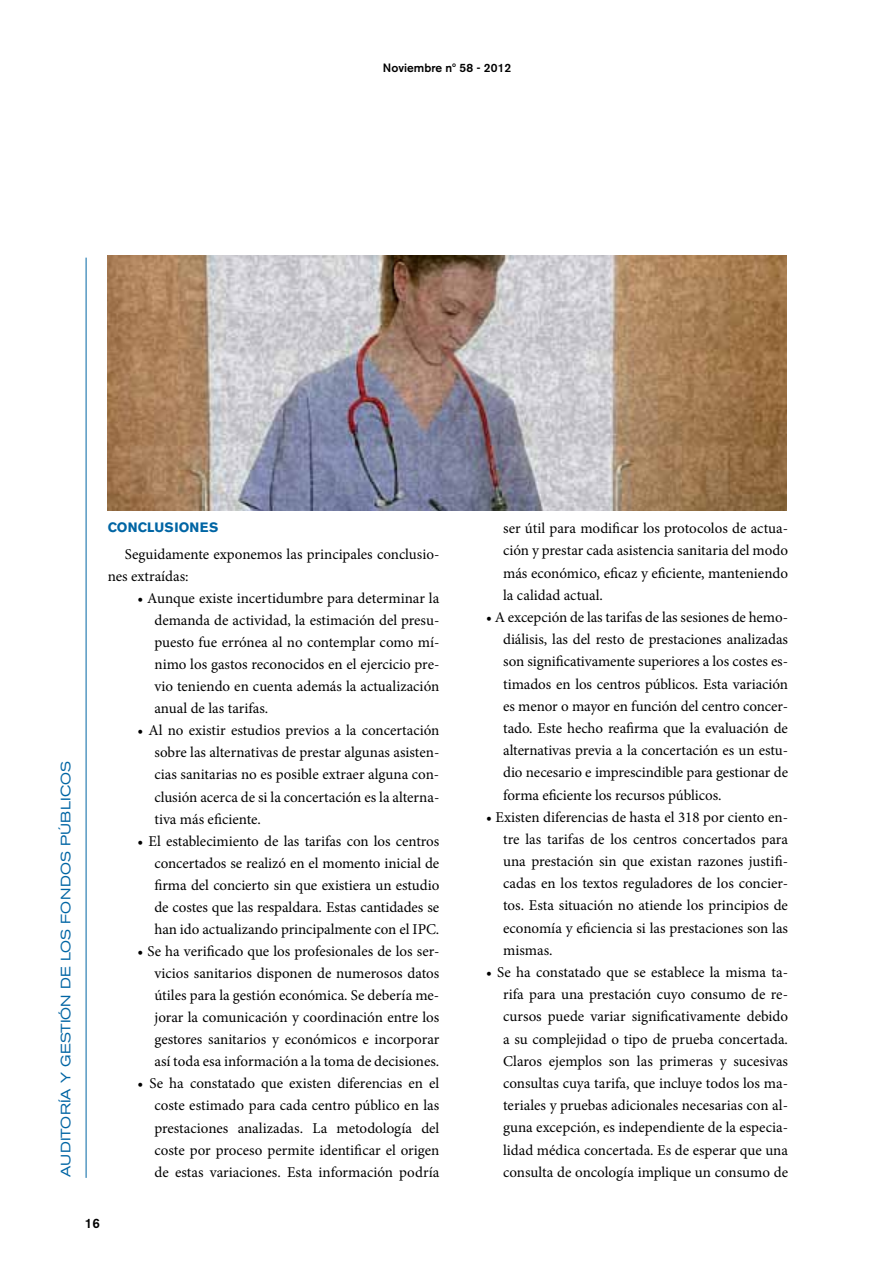
<style>
.page{position:relative;width:893px;height:1263px;background:#fff}
.page>*{position:absolute;margin:0;border:0;box-sizing:border-box;transform-origin:0 0}
.t1{font:15px/22.2px "Minion Pro";color:#000;text-align:justify}
.t2{font:expanded 13.5px "Akzidenz Grotesk BE";letter-spacing:.02em;color:#0065a4}
.t3{font:700 13.5px "Akzidenz Grotesk BE";letter-spacing:.02em;color:#0065a4}
.t4{font:500 13.5px "Akzidenz Grotesk BE";color:#000}
.t5{font:500 12px "Akzidenz Grotesk BE";color:#000}
</style>
<div class="page">
<hr style="left:86px;top:258px;width:1px;height:920px;background:#0065a4">
<img style="left:108px;top:255px;width:679px;height:256px">
<p class="t5" style="left:383px;top:61px;width:130px">Noviembre nº 58 - 2012</p>
<p class="t2" style="left:58px;top:1177px;width:418px;rotate:-90deg">AUDITORÍA Y GESTIÓN DE LOS FONDOS PÚBLICOS</p>
<p class="t3" style="left:108px;top:520px;width:112px">CONCLUSIONES</p>
<p class="t1" style="left:108px;top:543px;width:333px;text-indent:17px">Seguidamente exponemos las principales conclusio&shy;nes extraídas:</p>
<p class="t1" style="left:154px;top:587px;width:286px;text-indent:-17px">• Aunque existe incertidumbre para determinar la demanda de actividad, la estimación del presu&shy;puesto fue errónea al no contemplar como mí&shy;nimo los gastos reconocidos en el ejercicio pre&shy;vio teniendo en cuenta además la actualización anual de las tarifas.</p>
<p class="t1" style="left:154px;top:720px;width:286px;text-indent:-17px">• Al no existir estudios previos a la concertación sobre las alternativas de prestar algunas asisten&shy;cias sanitarias no es posible extraer alguna con&shy;clusión acerca de si la concertación es la alterna&shy;tiva más eficiente.</p>
<p class="t1" style="left:154px;top:830px;width:286px;text-indent:-17px">• El establecimiento de las tarifas con los centros concertados se realizó en el momento inicial de firma del concierto sin que existiera un estudio de costes que las respaldara. Estas cantidades se han ido actualizando principalmente con el IPC.</p>
<p class="t1" style="left:154px;top:940px;width:286px;text-indent:-17px">• Se ha verificado que los profesionales de los ser&shy;vicios sanitarios disponen de numerosos datos útiles para la gestión económica. Se debería me&shy;jorar la comunicación y coordinación entre los gestores sanitarios y económicos e incorporar así toda esa información a la toma de decisiones.</p>
<p class="t1" style="left:154px;top:1073px;width:286px;text-indent:-17px">• Se ha constatado que existen diferencias en el coste estimado para cada centro público en las prestaciones analizadas. La metodología del coste por proceso permite identificar el origen de estas variaciones. Esta información podría</p>
<p class="t4" style="left:85px;top:1215px;width:17px">16</p>
<p class="t1" style="left:503px;top:517px;width:286px">ser útil para modificar los protocolos de actua&shy;ción y prestar cada asistencia sanitaria del modo más económico, eficaz y eficiente, manteniendo la calidad actual.</p>
<p class="t1" style="left:503px;top:606px;width:286px;text-indent:-17px">• A excepción de las tarifas de las sesiones de hemo&shy;diálisis, las del resto de prestaciones analizadas son significativamente superiores a los costes es&shy;timados en los centros públicos. Esta variación es menor o mayor en función del centro concer&shy;tado. Este hecho reafirma que la evaluación de alternativas previa a la concertación es un estu&shy;dio necesario e imprescindible para gestionar de forma eficiente los recursos públicos.</p>
<p class="t1" style="left:503px;top:806px;width:286px;text-indent:-17px">• Existen diferencias de hasta el 318 por ciento en&shy;tre las tarifas de los centros concertados para una prestación sin que existan razones justifi&shy;cadas en los textos reguladores de los concier&shy;tos. Esta situación no atiende los principios de economía y eficiencia si las prestaciones son las mismas.</p>
<p class="t1" style="left:503px;top:961px;width:286px;text-indent:-17px">• Se ha constatado que se establece la misma ta&shy;rifa para una prestación cuyo consumo de re&shy;cursos puede variar significativamente debido a su complejidad o tipo de prueba concertada.<br>Claros ejemplos son las primeras y sucesivas consultas cuya tarifa, que incluye todos los ma&shy;teriales y pruebas adicionales necesarias con al&shy;guna excepción, es independiente de la especia&shy;lidad médica concertada. Es de esperar que una consulta de oncología implique un consumo de</p>
</div>
